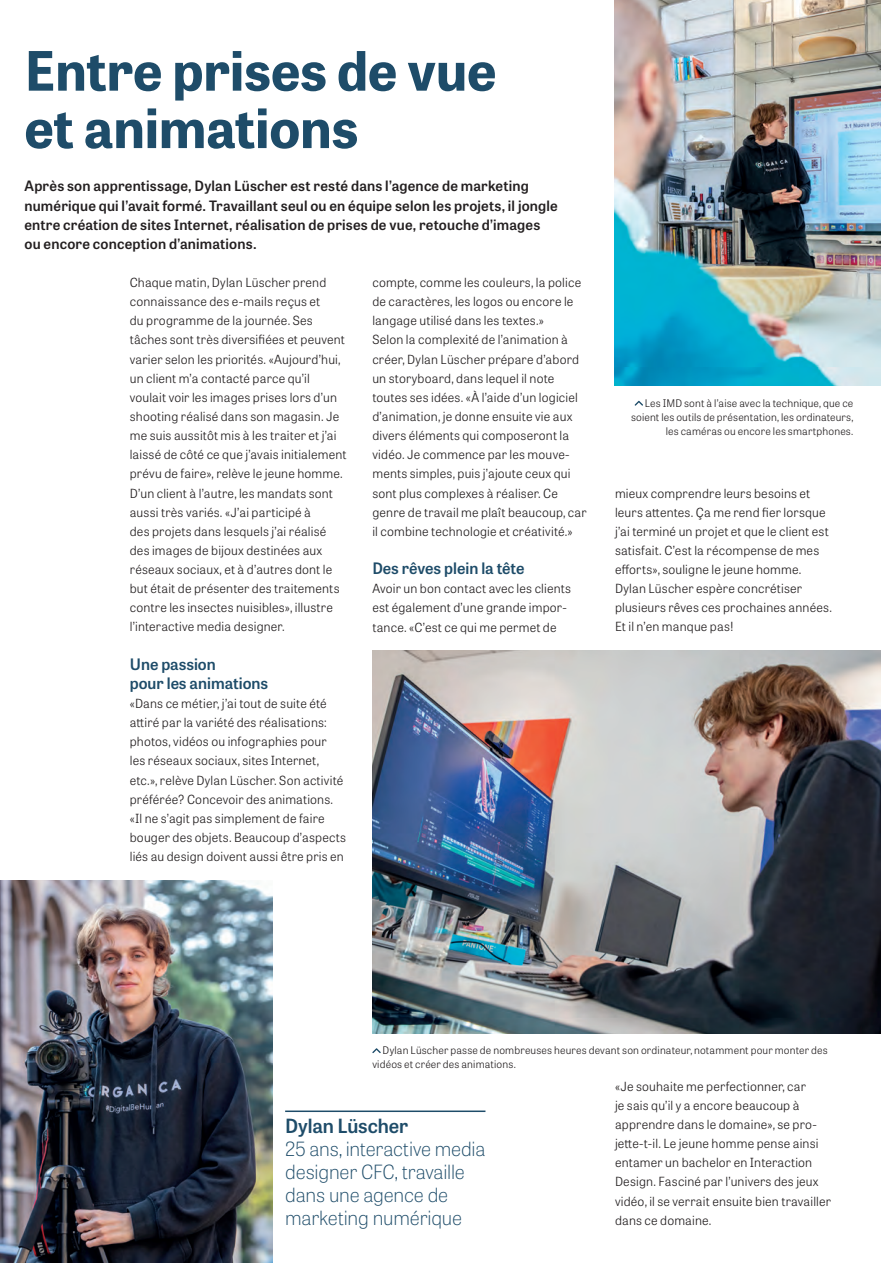
<style>
.page{position:relative;width:881px;height:1263px;background:#fff}
.page>*{position:absolute;margin:0;border:0;box-sizing:border-box;transform-origin:0 0}
.t1{font:700 54px/57.4px "Tablet Gothic";color:#1e4c69}
.t2{font:100 19.5px/22.8px "Tablet Gothic";letter-spacing:-.01em;color:#1e4c69}
.t3{font:600 19.5px "Tablet Gothic";letter-spacing:-.005em;color:#1e4c69}
.t4{font:600 15.75px/19.2px "Tablet Gothic";color:#1e4c69}
.t5{font:600 14.25px/19.2px "Tablet Gothic";letter-spacing:.015em;color:#231f20}
.t6{font:300 12.6px/19.2px "Tablet Gothic";letter-spacing:.015em;color:#231f20}
.t7{font:300 10.5px/14.4px "Tablet Gothic";letter-spacing:.015em;color:#231f20}
</style>
<div class="page">
<img style="left:614px;top:0;width:266px;height:386px">
<img style="left:372px;top:651px;width:508px;height:382px">
<img style="left:0;top:880px;width:272px;height:383px">
<hr style="left:285px;top:1110px;width:200px;height:2px;background:#1e4c69">
<svg style="left:372px;top:1048px;width:8px;height:5px"></svg>
<svg style="left:634px;top:401px;width:9px;height:5px"></svg>
<h1 class="t1" style="left:24px;top:40px;width:473px">Entre prises de vue et animations</h1>
<p class="t5" style="left:24px;top:176px;width:534px">Après son apprentissage, Dylan Lüscher est resté dans l’agence de marketing numérique qui l’avait formé. Travaillant seul ou en équipe selon les projets, il jongle entre création de sites Internet, réalisation de prises de vue, retouche d’images ou encore conception d’animations.</p>
<p class="t6" style="left:130px;top:272px;width:218px">Chaque matin, Dylan Lüscher prend connaissance des e-mails reçus et<br>du programme de la journée. Ses tâches sont très diversifiées et peuvent varier selon les priorités. «Aujourd’hui, un client m’a contacté parce qu’il voulait voir les images prises lors d’un shooting réalisé dans son magasin. Je me suis aussitôt mis à les traiter et j’ai laissé de côté ce que j’avais initialement prévu de faire», relève le jeune homme.<br>D’un client à l’autre, les mandats sont aussi très variés. «J’ai participé à<br>des projets dans lesquels j’ai réalisé des images de bijoux destinées aux réseaux sociaux, et à d’autres dont le but était de présenter des traitements contre les insectes nuisibles», illustre l’interactive media designer.</p>
<p class="t4" style="left:130px;top:654px;width:140px">Une passion<br>pour les animations</p>
<p class="t6" style="left:130px;top:693px;width:217px">«Dans ce métier, j’ai tout de suite été attiré par la variété des réalisations: photos, vidéos ou infographies pour<br>les réseaux sociaux, sites Internet, etc.», relève Dylan Lüscher. Son activité préférée? Concevoir des animations. «Il ne s’agit pas simplement de faire bouger des objets. Beaucoup d’aspects liés au design doivent aussi être pris en</p>
<p class="t6" style="left:372px;top:272px;width:216px">compte, comme les couleurs, la police de caractères, les logos ou encore le langage utilisé dans les textes.»<br>Selon la complexité de l’animation à créer, Dylan Lüscher prépare d’abord un storyboard, dans lequel il note toutes ses idées. «À l’aide d’un logiciel d’animation, je donne ensuite vie aux divers éléments qui composeront la vidéo. Je commence par les mouve&shy;ments simples, puis j’ajoute ceux qui sont plus complexes à réaliser. Ce genre de travail me plaît beaucoup, car il combine technologie et créativité.»</p>
<p class="t4" style="left:372px;top:558px;width:153px">Des rêves plein la tête</p>
<p class="t6" style="left:372px;top:579px;width:200px">Avoir un bon contact avec les clients est également d’une grande impor&shy;tance. «C’est ce qui me permet de</p>
<p class="t7" style="left:630px;top:395px;width:224px;text-align:right">Les IMD sont à l’aise avec la technique, que ce soient les outils de présentation, les ordinateurs, les caméras ou encore les smartphones.</p>
<p class="t6" style="left:614px;top:483px;width:218px">mieux comprendre leurs besoins et leurs attentes. Ça me rend fier lorsque j’ai terminé un projet et que le client est satisfait. C’est la récompense de mes efforts», souligne le jeune homme.<br>Dylan Lüscher espère concrétiser plusieurs rêves ces prochaines années.<br>Et il n’en manque pas!</p>
<p class="t7" style="left:372px;top:1043px;width:456px;text-indent:10px">Dylan Lüscher passe de nombreuses heures devant son ordinateur, notamment pour monter des vidéos et créer des animations.</p>
<h2 class="t3" style="left:285px;top:1112px;width:124px">Dylan Lüscher</h2>
<h2 class="t2" style="left:285px;top:1137px;width:202px">25 ans, interactive media designer CFC, travaille dans une agence de marketing numérique</h2>
<p class="t6" style="left:614px;top:1076px;width:217px">«Je souhaite me perfectionner, car<br>je sais qu’il y a encore beaucoup à apprendre dans le domaine», se pro&shy;jette-t-il. Le jeune homme pense ainsi entamer un bachelor en Interaction Design. Fasciné par l’univers des jeux vidéo, il se verrait ensuite bien travailler dans ce domaine.</p>
</div>
